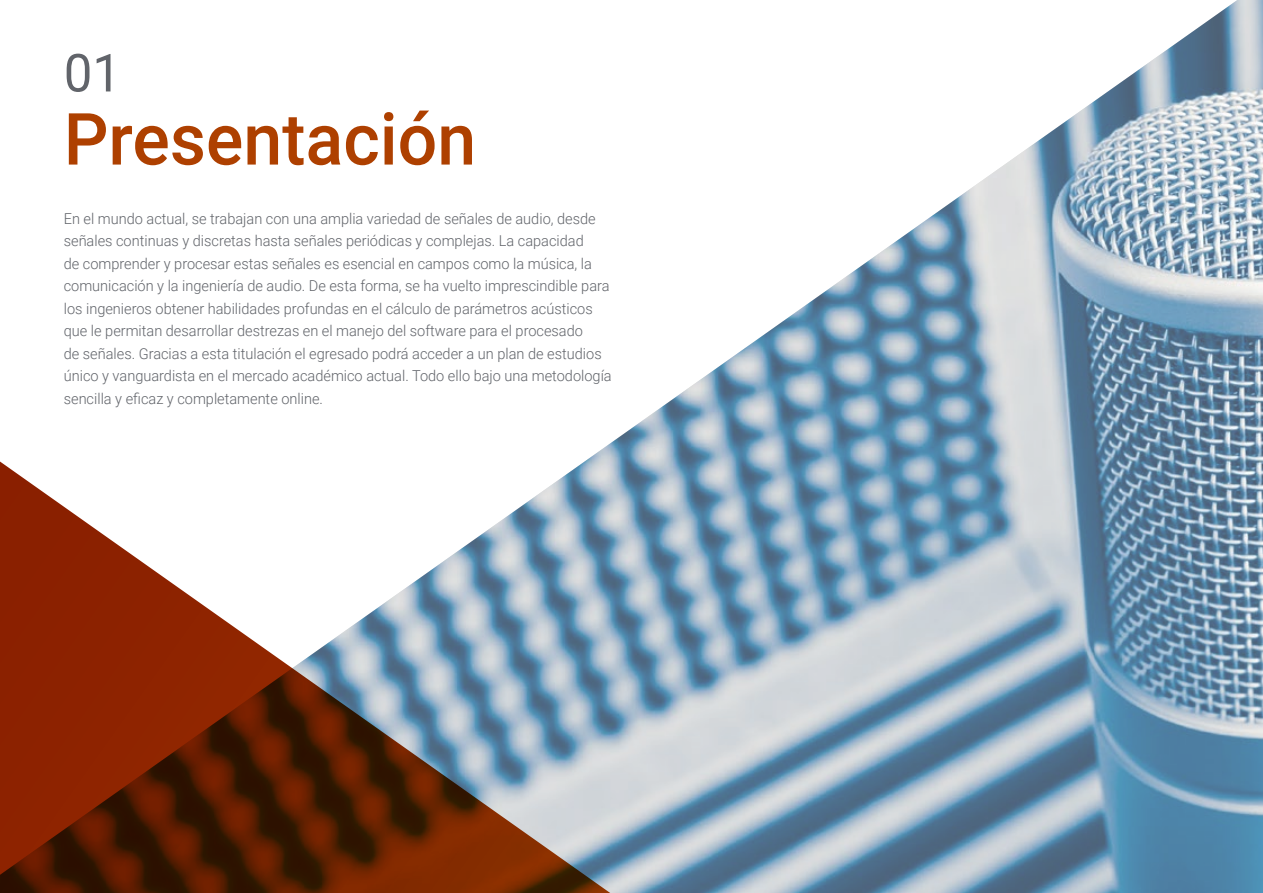
<style>
.page{position:relative;width:1263px;height:893px;background:#fff}
.page>*{position:absolute;margin:0;border:0;box-sizing:border-box;transform-origin:0 0}
.t1{font:500 72px "Roboto";color:#ae4000}
.t2{font:52.5px "Roboto";color:#61646a}
.t3{font:300 15px/22.5px "Roboto";color:#61646a}
</style>
<div class="page">
<img style="left:607px;top:0;width:656px;height:893px">
<svg style="left:0;top:446px;width:640px;height:447px"></svg>
<h2 class="t2" style="left:64px;top:36px;width:59px">01</h2>
<h1 class="t1" style="left:64px;top:89px;width:414px">Presentación</h1>
<p class="t3" style="left:64px;top:207px;width:549px">En el mundo actual, se trabajan con una amplia variedad de señales de audio, desde señales continuas y discretas hasta señales periódicas y complejas. La capacidad<br>de comprender y procesar estas señales es esencial en campos como la música, la comunicación y la ingeniería de audio. De esta forma, se ha vuelto imprescindible para los ingenieros obtener habilidades profundas en el cálculo de parámetros acústicos que le permitan desarrollar destrezas en el manejo del software para el procesado<br>de señales. Gracias a esta titulación el egresado podrá acceder a un plan de estudios único y vanguardista en el mercado académico actual. Todo ello bajo una metodología sencilla y eficaz y completamente online.</p>
</div>
